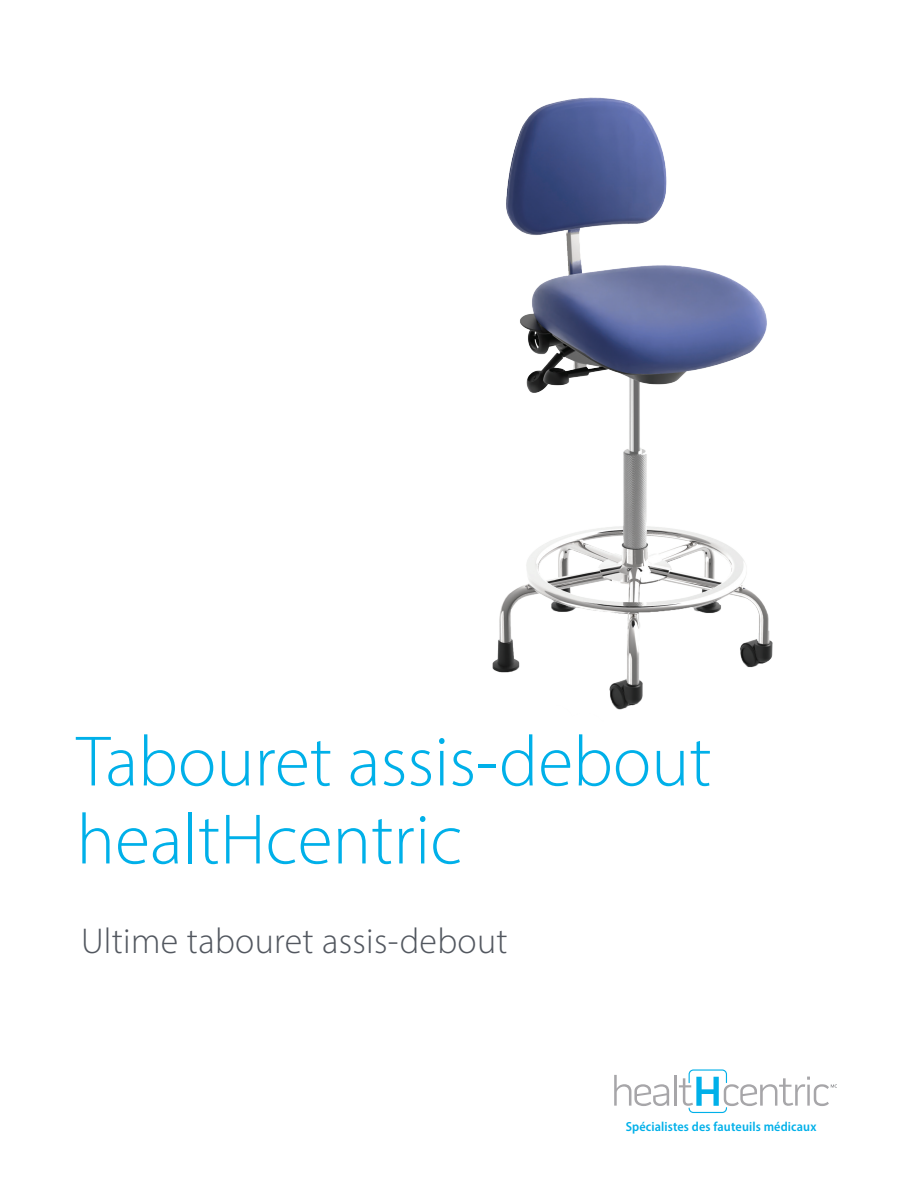
<style>
.page{position:relative;width:918px;height:1188px;background:#fff}
.page>*{position:absolute;margin:0;border:0;box-sizing:border-box;transform-origin:0 0}
.t1{font:300 72px "Myriad Pro";color:#00b0e9}
.t2{font:300 36px "Myriad Pro";letter-spacing:.01em;color:#52575f}
.t3{font:600 semi-condensed 13.2px "Myriad Pro";letter-spacing:.01em;color:#00b0e9}
</style>
<div class="page">
<svg style="left:614px;top:1075px;width:55px;height:31px"></svg>
<hr style="left:674px;top:1075px;width:2px;height:31px;background:#a7a6a9">
<svg style="left:679px;top:1069px;width:158px;height:44px"></svg>
<img style="left:492px;top:97px;width:281px;height:613px">
<p class="t1" style="left:76px;top:718px;width:637px">Tabouret assis-debout</p>
<p class="t1" style="left:76px;top:796px;width:387px">healtHcentric</p>
<p class="t2" style="left:81px;top:919px;width:428px">Ultime tabouret assis-debout</p>
<p class="t3" style="left:626px;top:1118px;width:192px">Spécialistes des fauteuils médicaux</p>
</div>
